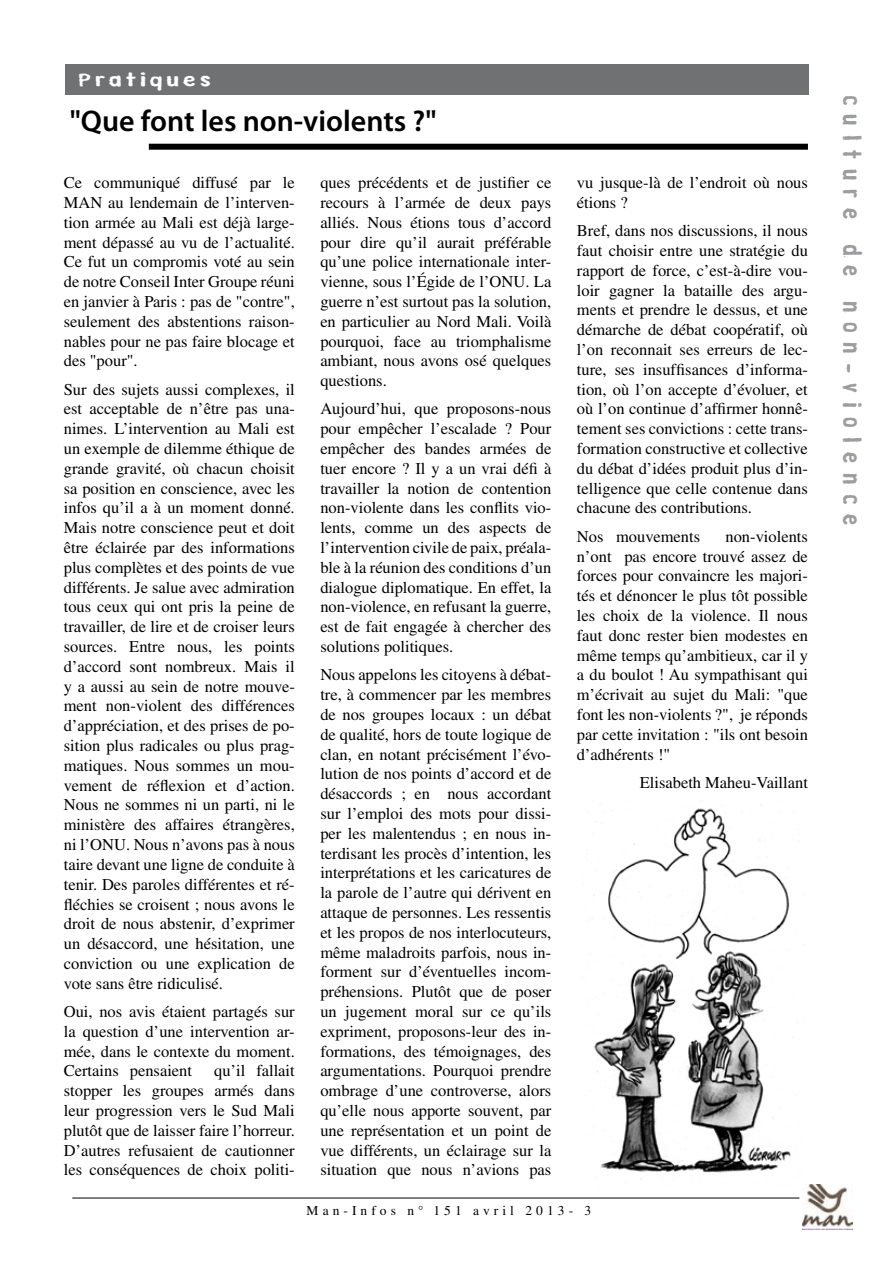
<style>
.page{position:relative;width:893px;height:1263px;background:#fff}
.page>*{position:absolute;margin:0;border:0;box-sizing:border-box;transform-origin:0 0}
.t1{font:600 30px "Myriad Pro";color:#000}
.t2{font:24px "Russisch Brot LT Eat Text";letter-spacing:.4em;color:#9c9d9f}
.t3{font:18px "Russisch Brot LT Eat Text";letter-spacing:.15em;color:#fff;scale:1.5 1}
.t4{font:16.5px/19.8px "Times";color:#000;text-align:justify}
.t5{font:13.5px "Times";letter-spacing:.3em;color:#000}
</style>
<div class="page">
<hr style="left:72px;top:1198px;width:727px;height:1px;background:#000">
<img style="left:802px;top:1184px;width:51px;height:46px">
<div style="left:149px;top:144px;width:659px;height:6px;background:#000"></div>
<img style="left:593px;top:804px;width:212px;height:384px">
<div style="left:66px;top:64px;width:743px;height:30px;background:#707173"></div>
<p class="t3" style="left:78px;top:67px;width:90px">Pratiques</p>
<h1 class="t1" style="left:70px;top:102px;width:368px">"Que font les non-violents ?"</h1>
<p class="t4" style="left:64px;top:173px;width:233px">Ce communiqué diffusé par le MAN au lendemain de l’interven&shy;tion armée au Mali est déjà large&shy;ment dépassé au vu de l’actualité.<br>Ce fut un compromis voté au sein de notre Conseil Inter Groupe réuni en janvier à Paris : pas de "contre", seulement des abstentions raison&shy;nables pour ne pas faire blocage et des "pour".</p>
<p class="t4" style="left:64px;top:379px;width:233px">Sur des sujets aussi complexes, il est acceptable de n’être pas una&shy;nimes. L’intervention au Mali est un exemple de dilemme éthique de grande gravité, où chacun choisit sa position en conscience, avec les infos qu’il a à un moment donné.<br>Mais notre conscience peut et doit être éclairée par des informations plus complètes et des points de vue différents. Je salue avec admiration tous ceux qui ont pris la peine de travailler, de lire et de croiser leurs sources. Entre nous, les points d’accord sont nombreux. Mais il y a aussi au sein de notre mouve&shy;ment non-violent des différences d’appréciation, et des prises de po&shy;sition plus radicales ou plus prag&shy;matiques. Nous sommes un mou&shy;vement de réflexion et d’action.<br>Nous ne sommes ni un parti, ni le ministère des affaires étrangères, ni l’ONU. Nous n’avons pas à nous taire devant une ligne de conduite à tenir. Des paroles différentes et ré&shy;fléchies se croisent ; nous avons le droit de nous abstenir, d’exprimer un désaccord, une hésitation, une conviction ou une explication de vote sans être ridiculisé.</p>
<p class="t4" style="left:64px;top:1001px;width:233px">Oui, nos avis étaient partagés sur la question d’une intervention ar&shy;mée, dans le contexte du moment.<br>Certains pensaient</p>
<p class="t4" style="left:64px;top:1061px;width:233px;text-indent:150px">qu’il fallait stopper les groupes armés dans leur progression vers le Sud Mali plutôt que de laisser faire l’horreur.<br>D’autres refusaient de cautionner les conséquences de choix politi-</p>
<p class="t4" style="left:320px;top:173px;width:233px">ques précédents et de justifier ce recours à l’armée de deux pays alliés. Nous étions tous d’accord pour dire qu’il aurait préférable qu’une police internationale inter&shy;vienne, sous l’Égide de l’ONU. La guerre n’est surtout pas la solution, en particulier au Nord Mali. Voilà pourquoi, face au triomphalisme ambiant, nous avons osé quelques questions.</p>
<p class="t4" style="left:320px;top:399px;width:233px">Aujourd’hui, que proposons-nous pour empêcher l’escalade ? Pour empêcher des bandes armées de tuer encore ? Il y a un vrai défi à travailler la notion de contention non-violente dans les conflits vio&shy;lents, comme un des aspects de l’intervention civile de paix, préala&shy;ble à la réunion des conditions d’un dialogue diplomatique. En effet, la non-violence, en refusant la guerre, est de fait engagée à chercher des solutions politiques.</p>
<p class="t4" style="left:320px;top:665px;width:233px">Nous appelons les citoyens à débat&shy;tre, à commencer par les membres de nos groupes locaux : un débat de qualité, hors de toute logique de clan, en notant précisément l’évo&shy;lution de nos points d’accord et de désaccords ; en nous accordant sur l’emploi des mots pour dissi&shy;per les malentendus ; en nous in&shy;terdisant les procès d’intention, les interprétations et les caricatures de la parole de l’autre qui dérivent en attaque de personnes. Les ressentis et les propos de nos interlocuteurs, même maladroits parfois, nous in&shy;forment sur d’éventuelles incom&shy;préhensions. Plutôt que de poser un jugement moral sur ce qu’ils expriment, proposons-leur des in&shy;formations, des témoignages, des argumentations. Pourquoi prendre ombrage d’une controverse, alors qu’elle nous apporte souvent, par une représentation et un point de vue différents, un éclairage sur la situation que nous n’avions pas</p>
<p class="t4" style="left:577px;top:173px;width:233px">vu jusque-là de l’endroit où nous étions ?</p>
<p class="t4" style="left:577px;top:221px;width:233px">Bref, dans nos discussions, il nous faut choisir entre une stratégie du rapport de force, c’est-à-dire vou&shy;loir gagner la bataille des argu&shy;ments et prendre le dessus, et une démarche de débat coopératif, où l’on reconnait ses erreurs de lec&shy;ture, ses insuffisances d’informa&shy;tion, où l’on accepte d’évoluer, et où l’on continue d’affirmer honnê&shy;tement ses convictions : cette trans&shy;formation constructive et collective du débat d’idées produit plus d’in&shy;telligence que celle contenue dans chacune des contributions.</p>
<p class="t4" style="left:577px;top:526px;width:125px">Nos mouvements</p>
<p class="t4" style="left:577px;top:526px;width:233px;text-indent:149px">non-violents n’ont pas encore trouvé assez de forces pour convaincre les majori&shy;tés et dénoncer le plus tôt possible les choix de la violence. Il nous faut donc rester bien modestes en même temps qu’ambitieux, car il y a du boulot ! Au sympathisant qui m’écrivait au sujet du Mali: "que font les non-violents ?", je réponds par cette invitation : "ils ont besoin d’adhérents !"</p>
<p class="t4" style="left:640px;top:772px;width:170px">Elisabeth Maheu-Vaillant</p>
<p class="t5" style="left:307px;top:1203px;width:286px">Man-Infos n° 151 avril 2013- 3</p>
<h2 class="t2" style="left:868px;top:95px;width:433px;rotate:90deg">culture de non-violence</h2>
</div>
